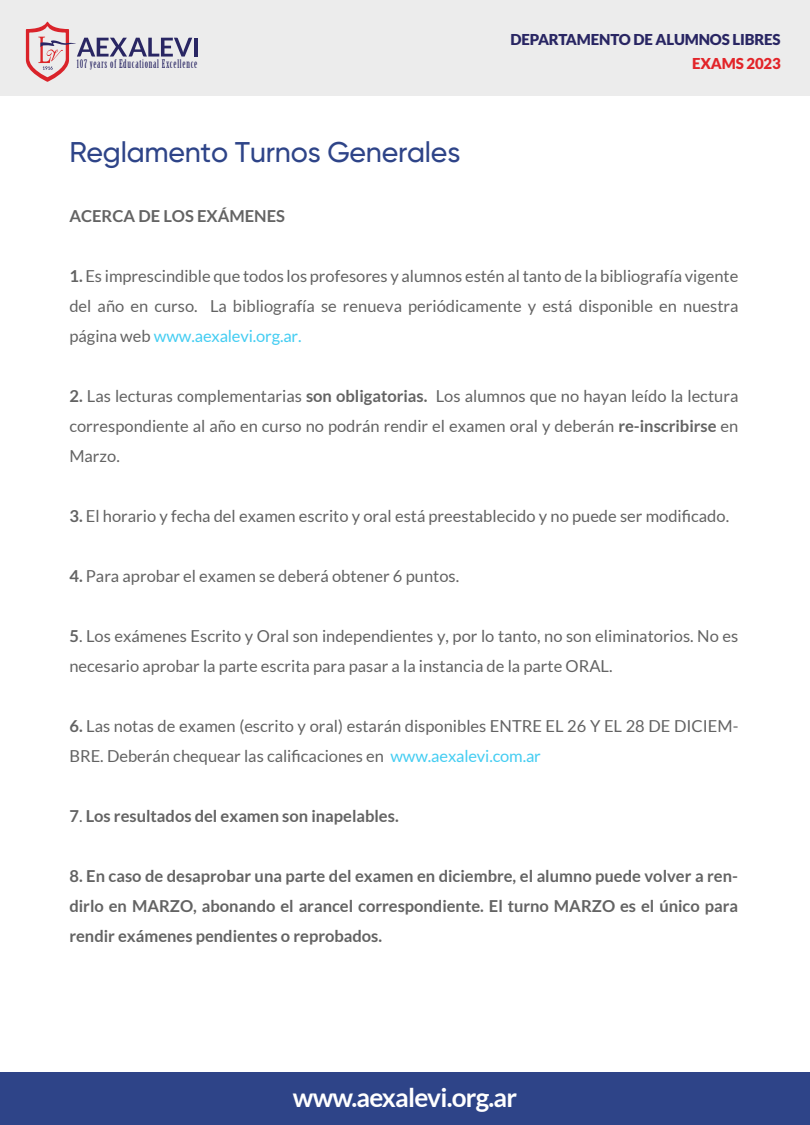
<style>
.page{position:relative;width:810px;height:1125px;background:#fff}
.page>*{position:absolute;margin:0;border:0;box-sizing:border-box;transform-origin:0 0}
.t1{font:500 28.5px "Gilroy";letter-spacing:-.01em;color:#2e4488}
.t2{font:700 26.1px "Lato";letter-spacing:-.03em;color:#fff}
.t3{font:16.5px/30px "Lato";color:#636363;text-align:justify}
.t4{font:700 16.5px/30px "Lato";color:#636363;text-align:justify}
.t5{font:900 15px "Lato";letter-spacing:-.01em;color:#292663}
.t6{font:900 15px "Lato";letter-spacing:-.01em;color:#e22429}
.t7{font:11.55px "Birch Std";letter-spacing:.065em;color:#292663}
.s1{font-weight:700}
.s2{color:#44cdf2}
.s3{font-weight:400}
</style>
<div class="page">
<div style="left:0;top:1072px;width:810px;height:53px;background:#2e4488"></div>
<div style="left:0;top:0;width:810px;height:96px;background:#ececec"></div>
<hr style="left:194px;top:38px;width:3px;height:19px;background:#292663">
<svg style="left:26px;top:22px;width:166px;height:60px"></svg>
<p class="t5" style="left:511px;top:31px;width:272px">DEPARTAMENTO DE ALUMNOS LIBRES</p>
<p class="t7" style="left:77px;top:57px;width:122px">107 years of Educational Excellence</p>
<p class="t6" style="left:692px;top:54px;width:90px">EXAMS 2023</p>
<h1 class="t1" style="left:69px;top:135px;width:392px">Reglamento Turnos Generales</h1>
<p class="t4" style="left:69px;top:201px;width:217px">ACERCA DE LOS EXÁMENES</p>
<p class="t3" style="left:69px;top:261px;width:671px"><span class="s1">1.</span> Es imprescindible que todos los profesores y alumnos estén al tanto de la bibliografía vigente del año en curso. La bibliografía se renueva periódicamente y está disponible en nuestra página web <span class="s2">www.aexalevi.org.ar.</span></p>
<p class="t3" style="left:69px;top:381px;width:670px"><span class="s1">2.</span> Las lecturas complementarias <span class="s1">son obligatorias.</span> Los alumnos que no hayan leído la lectura correspondiente al año en curso no podrán rendir el examen oral y deberán <span class="s1">re-inscribirse</span> en Marzo.</p>
<p class="t3" style="left:69px;top:501px;width:661px"><span class="s1">3.</span> El horario y fecha del examen escrito y oral está preestablecido y no puede ser modificado.</p>
<p class="t3" style="left:69px;top:561px;width:391px"><span class="s1">4.</span> Para aprobar el examen se deberá obtener 6 puntos.</p>
<p class="t3" style="left:69px;top:621px;width:670px"><span class="s1">5</span>. Los exámenes Escrito y Oral son independientes y, por lo tanto, no son eliminatorios. No es necesario aprobar la parte escrita para pasar a la instancia de la parte ORAL.</p>
<p class="t3" style="left:69px;top:711px;width:671px"><span class="s1">6.</span> Las notas de examen (escrito y oral) estarán disponibles ENTRE EL 26 Y EL 28 DE DICIEM-<br>BRE. Deberán chequear las calificaciones en <span class="s2">www.aexalevi.com.ar</span></p>
<p class="t4" style="left:69px;top:801px;width:331px">7<span class="s3">.</span> Los resultados del examen son inapelables.</p>
<p class="t4" style="left:69px;top:861px;width:670px">8. En caso de desaprobar una parte del examen en diciembre, el alumno puede volver a ren&shy;dirlo en MARZO, abonando el arancel correspondiente. El turno MARZO es el único para rendir exámenes pendientes o reprobados.</p>
<h2 class="t2" style="left:293px;top:1082px;width:226px">www.aexalevi.org.ar</h2>
</div>
